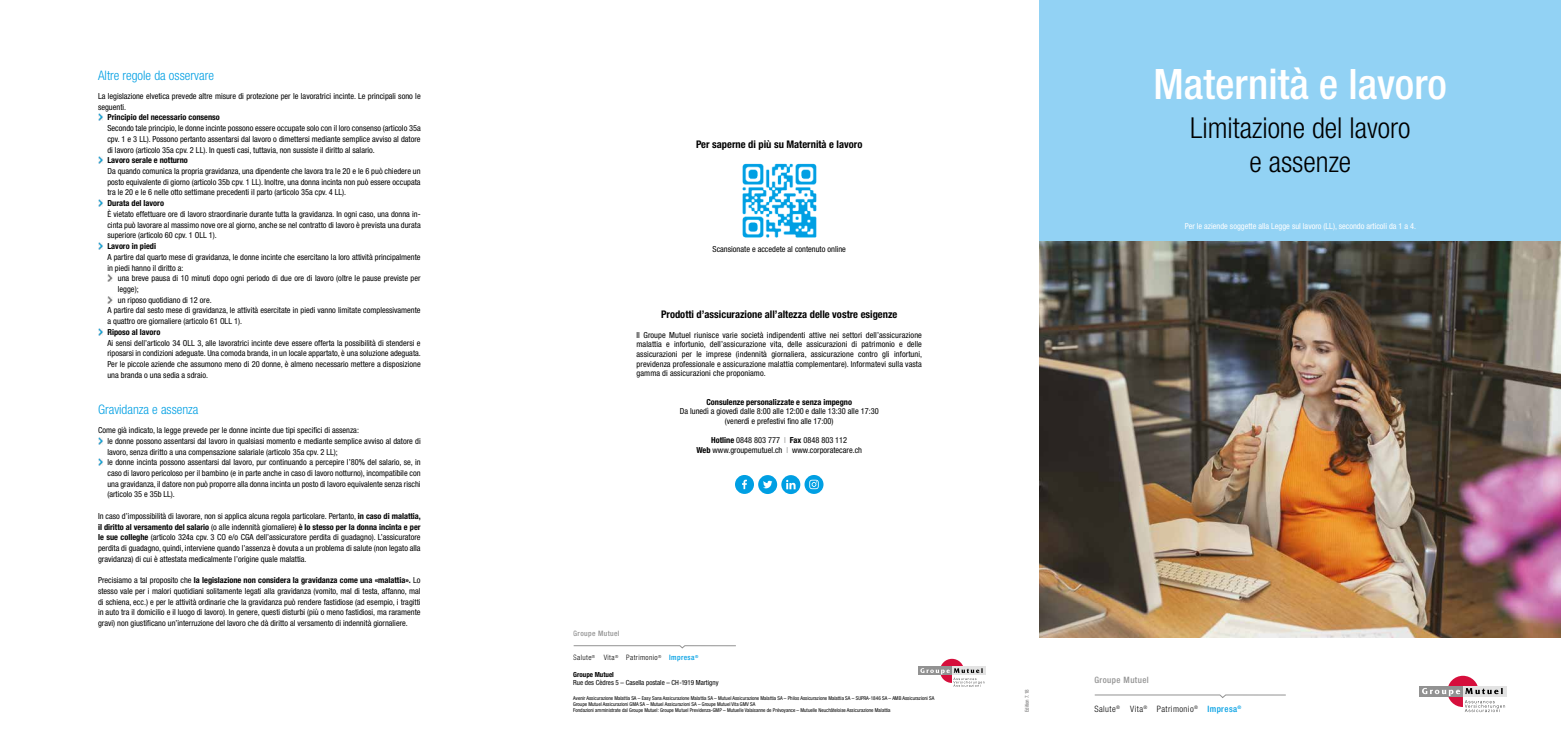
<style>
.page{position:relative;width:1561px;height:737px;background:#fff}
.page>*{position:absolute;margin:0;border:0;box-sizing:border-box;transform-origin:0 0}
.t1{font:500 condensed 42px "Helvetica Neue LT";color:#fff}
.t2{font:300 condensed 28.88px/34.6px "Helvetica Neue LT";color:#000;text-align:center}
.t3{font:300 condensed 13.12px "Helvetica Neue LT";color:#009fe3}
.t4{font:700 condensed 10.5px "Helvetica Neue LT";color:#000}
.t5{font:300 condensed 8.75px "Helvetica Neue LT";letter-spacing:.05em;color:#000}
.t6{font:500 condensed 8.75px "Helvetica Neue LT";letter-spacing:.05em;color:#929292}
.t7{font:500 condensed 8.75px "Helvetica Neue LT";letter-spacing:.05em;color:#009fe3}
.t8{font:condensed 8.31px/10.7px "Helvetica Neue LT";color:#000;text-align:justify}
.t9{font:700 condensed 8.31px "Helvetica Neue LT";color:#000}
.t10{font:condensed 8.31px "Helvetica Neue LT";color:#fff}
.t11{font:300 condensed 7.44px "Helvetica Neue LT";letter-spacing:.05em;color:#000}
.t12{font:500 condensed 7.44px "Helvetica Neue LT";letter-spacing:.05em;color:#929292}
.t13{font:500 condensed 7.44px "Helvetica Neue LT";letter-spacing:.05em;color:#009fe3}
.t14{font:condensed 7px "Helvetica Neue LT";color:#000}
.t15{font:700 condensed 7px "Helvetica Neue LT";color:#000}
.t16{font:condensed 5.25px/6.1px "Helvetica Neue LT";color:#000}
.t17{font:condensed 5.25px "Helvetica Neue LT";letter-spacing:-.005em;color:#706f6f}
.s1{font-weight:700}
.s2{color:#9d9d9c}
</style>
<div class="page">
<img style="left:1039px;top:241px;width:521px;height:396px">
<div style="left:1419px;top:686px;width:43px;height:10px;background:#929292"></div>
<div style="left:1462px;top:686px;width:44px;height:10px;background:#e3e3e3"></div>
<svg style="left:1421px;top:675px;width:83px;height:37px"></svg>
<div style="left:1039px;top:0;width:521px;height:241px;background:#92d2f4"></div>
<svg style="left:98px;top:114px;width:5px;height:7px"></svg>
<svg style="left:98px;top:157px;width:5px;height:7px"></svg>
<svg style="left:98px;top:200px;width:5px;height:6px"></svg>
<svg style="left:98px;top:243px;width:5px;height:6px"></svg>
<svg style="left:108px;top:275px;width:5px;height:6px"></svg>
<svg style="left:108px;top:296px;width:5px;height:7px"></svg>
<svg style="left:98px;top:328px;width:5px;height:7px"></svg>
<svg style="left:98px;top:437px;width:5px;height:7px"></svg>
<svg style="left:98px;top:459px;width:5px;height:6px"></svg>
<img style="left:742px;top:163px;width:75px;height:75px">
<svg style="left:573px;top:645px;width:163px;height:3px"></svg>
<div style="left:918px;top:667px;width:33px;height:8px;background:#929292"></div>
<div style="left:951px;top:667px;width:34px;height:8px;background:#e3e3e3"></div>
<svg style="left:920px;top:659px;width:64px;height:28px"></svg>
<svg style="left:735px;top:475px;width:88px;height:19px"></svg>
<svg style="left:1094px;top:694px;width:191px;height:4px"></svg>
<h3 class="t3" style="left:98px;top:67px;width:117px">Altre regole da osservare</h3>
<p class="t8" style="left:98px;top:91px;width:324px">La legislazione elvetica prevede altre misure di protezione per le lavoratrici incinte. Le principali sono le seguenti.</p>
<p class="t9" style="left:107px;top:112px;width:114px">Principio del necessario consenso</p>
<p class="t8" style="left:107px;top:123px;width:315px">Secondo tale principio, le donne incinte possono essere occupate solo con il loro consenso (articolo 35a cpv. 1 e 3 LL). Possono pertanto assentarsi dal lavoro o dimettersi mediante semplice avviso al datore di lavoro (articolo 35a cpv. 2 LL). In questi casi, tuttavia, non sussiste il diritto al salario.</p>
<p class="t9" style="left:107px;top:155px;width:82px">Lavoro serale e notturno</p>
<p class="t8" style="left:107px;top:166px;width:315px">Da quando comunica la propria gravidanza, una dipendente che lavora tra le 20 e le 6 può chiedere un posto equivalente di giorno (articolo 35b cpv. 1 LL). Inoltre, una donna incinta non può essere occupata tra le 20 e le 6 nelle otto settimane precedenti il parto (articolo 35a cpv. 4 LL).</p>
<p class="t9" style="left:107px;top:198px;width:58px">Durata del lavoro</p>
<p class="t8" style="left:107px;top:209px;width:315px">È vietato effettuare ore di lavoro straordinarie durante tutta la gravidanza. In ogni caso, una donna in&shy;cinta può lavorare al massimo nove ore al giorno, anche se nel contratto di lavoro è prevista una durata superiore (articolo 60 cpv. 1 OLL 1).</p>
<p class="t9" style="left:107px;top:241px;width:50px">Lavoro in piedi</p>
<p class="t8" style="left:107px;top:251px;width:315px">A partire dal quarto mese di gravidanza, le donne incinte che esercitano la loro attività principalmente in piedi hanno il diritto a:</p>
<p class="t8" style="left:118px;top:273px;width:304px">una breve pausa di 10 minuti dopo ogni periodo di due ore di lavoro (oltre le pause previste per</p>
<p class="t8" style="left:118px;top:284px;width:22px">legge);</p>
<p class="t8" style="left:118px;top:294px;width:95px">un riposo quotidiano di 12 ore.</p>
<p class="t8" style="left:107px;top:305px;width:315px">A partire dal sesto mese di gravidanza, le attività esercitate in piedi vanno limitate complessivamente</p>
<p class="t8" style="left:107px;top:316px;width:136px">a quattro ore giornaliere (articolo 61 OLL 1).</p>
<p class="t9" style="left:107px;top:327px;width:54px">Riposo al lavoro</p>
<p class="t8" style="left:107px;top:337px;width:315px">Ai sensi dell’articolo 34 OLL 3, alle lavoratrici incinte deve essere offerta la possibilità di stendersi e riposarsi in condizioni adeguate. Una comoda branda, in un locale appartato, è una soluzione adeguata.<br>Per le piccole aziende che assumono meno di 20 donne, è almeno necessario mettere a disposizione una branda o una sedia a sdraio.</p>
<h3 class="t3" style="left:98px;top:401px;width:102px">Gravidanza e assenza</h3>
<p class="t8" style="left:107px;top:425px;width:315px;text-align:left;text-indent:-9px">Come già indicato, la legge prevede per le donne incinte due tipi specifici di assenza:<br>le donne possono assentarsi dal lavoro in qualsiasi momento e mediante semplice avviso al datore di lavoro, senza diritto a una compensazione salariale (articolo 35a cpv. 2 LL);<br>le donne incinta possono assentarsi dal lavoro, pur continuando a percepire l’80% del salario, se, in caso di lavoro pericoloso per il bambino (e in parte anche in caso di lavoro notturno), incompatibile con una gravidanza, il datore non può proporre alla donna incinta un posto di lavoro equivalente senza rischi (articolo 35 e 35b LL).</p>
<p class="t8" style="left:98px;top:510px;width:324px">In caso d’impossibilità di lavorare, non si applica alcuna regola particolare. Pertanto, <span class="s1">in caso di malattia, il diritto al versamento del salario</span> (o alle indennità giornaliere) <span class="s1">è lo stesso per la donna incinta e per le sue colleghe</span> (articolo 324a cpv. 3 CO e/o CGA dell’assicuratore perdita di guadagno). L’assicuratore perdita di guadagno, quindi, interviene quando l’assenza è dovuta a un problema di salute (non legato alla gravidanza) di cui è attestata medicalmente l’origine quale malattia.</p>
<p class="t8" style="left:98px;top:575px;width:324px">Precisiamo a tal proposito che <span class="s1">la legislazione non considera la gravidanza come una «malattia».</span> Lo stesso vale per i malori quotidiani solitamente legati alla gravidanza (vomito, mal di testa, affanno, mal di schiena, ecc.) e per le attività ordinarie che la gravidanza può rendere fastidiose (ad esempio, i tragitti in auto tra il domicilio e il luogo di lavoro). In genere, questi disturbi (più o meno fastidiosi, ma raramente gravi) non giustificano un’interruzione del lavoro che dà diritto al versamento di indennità giornaliere.</p>
<p class="t4" style="left:696px;top:138px;width:168px">Per saperne di più su Maternità e lavoro</p>
<p class="t8" style="left:712px;top:243px;width:135px">Scansionate e accedete al contenuto online</p>
<p class="t4" style="left:661px;top:308px;width:238px">Prodotti d’assicurazione all’altezza delle vostre esigenze</p>
<p class="t8" style="left:636px;top:330px;width:287px;line-height:9.6px">Il Groupe Mutuel riunisce varie società indipendenti attive nei settori dell’assicurazione malattia e infortunio, dell’assicurazione vita, delle assicurazioni di patrimonio e delle assicurazioni per le imprese (indennità giornaliera, assicurazione contro gli infortuni, previdenza professionale e assicurazione malattia complementare). Informatevi sulla vasta gamma di assicurazioni che proponiamo.</p>
<p class="t9" style="left:706px;top:396px;width:147px">Consulenze personalizzate e senza impegno</p>
<p class="t8" style="left:679px;top:406px;width:200px;line-height:9.6px;text-align:center">Da lunedì a giovedì dalle 8:00 alle 12:00 e dalle 13:30 alle 17:30 (venerdì e prefestivi fino alle 17:00)</p>
<p class="t8" style="left:696px;top:435px;width:167px;line-height:9.6px;text-align:center"><span class="s1">Hotline</span> 0848 803 777 <span class="s2">l</span> <span class="s1">Fax</span> 0848 803 112<br><span class="s1">Web</span> www.groupemutuel.ch <span class="s2">l</span> www.corporatecare.ch</p>
<p class="t12" style="left:573px;top:628px;width:48px">Groupe Mutuel</p>
<p class="t15" style="left:573px;top:670px;width:42px">Groupe Mutuel</p>
<p class="t14" style="left:573px;top:678px;width:147px">Rue des Cèdres 5 – Casella postale – CH-1919 Martigny</p>
<p class="t16" style="left:573px;top:695px;width:362px">Avenir Assicurazione Malattia SA – Easy Sana Assicurazione Malattia SA – Mutuel Assicurazione Malattia SA – Philos Assicurazione Malattia SA – SUPRA-1846 SA – AMB Assicurazioni SA<br>Groupe Mutuel Assicurazioni GMA SA – Mutuel Assicurazioni SA – Groupe Mutuel Vita GMV SA<br>Fondazioni amministrate dal Groupe Mutuel: Groupe Mutuel Previdenza-GMP – Mutuelle Valaisanne de Prévoyance – Mutuelle Neuchâteloise Assicurazione Malattia</p>
<p class="t11" style="left:573px;top:653px;width:23px">Salute<sup>®</sup></p>
<p class="t11" style="left:603px;top:653px;width:16px">Vita<sup>®</sup></p>
<p class="t11" style="left:626px;top:653px;width:37px">Patrimonio<sup>®</sup></p>
<p class="t13" style="left:669px;top:653px;width:31px">Impresa<sup>®</sup></p>
<h1 class="t1" style="left:1153px;top:59px;width:295px">Maternità e lavoro</h1>
<h2 class="t2" style="left:1190px;top:110px;width:222px">Limitazione del lavoro e assenze</h2>
<p class="t10" style="left:1184px;top:221px;width:233px">Per le aziende soggette alla Legge sul lavoro (LL), secondo articoli da 1 a 4.</p>
<p class="t17" style="left:1023px;top:712px;width:24px;rotate:-90deg">Edition 7.18</p>
<p class="t6" style="left:1094px;top:675px;width:56px">Groupe Mutuel</p>
<p class="t5" style="left:1094px;top:704px;width:27px">Salute<sup>®</sup></p>
<p class="t5" style="left:1130px;top:704px;width:19px">Vita<sup>®</sup></p>
<p class="t5" style="left:1156px;top:704px;width:43px">Patrimonio<sup>®</sup></p>
<p class="t7" style="left:1207px;top:703px;width:36px">Impresa<sup>®</sup></p>
</div>
